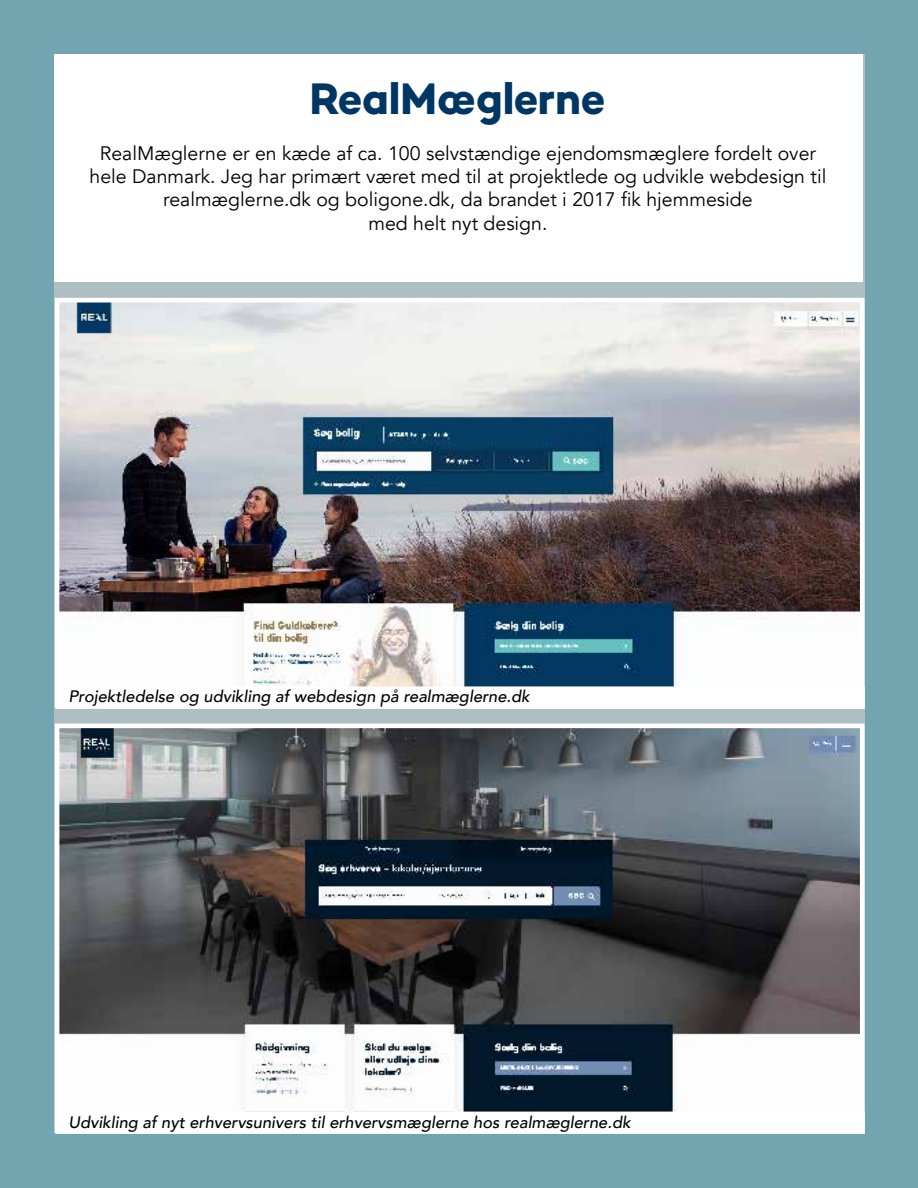
<style>
.page{position:relative;width:918px;height:1188px;background:#73a5b0}
.page>*{position:absolute;margin:0;border:0;box-sizing:border-box;transform-origin:0 0}
.t1{font:700 45px "Real";color:#003663}
.t2{font:19.5px/23.4px "Avenir";color:#000;text-align:center}
.t3{font:italic 500 16.5px "Avenir";color:#000}
</style>
<div class="page">
<div style="left:54px;top:55px;width:811px;height:1078px;background:#afbec3"></div>
<div style="left:55px;top:55px;width:808px;height:227px;background:#fff"></div>
<img style="left:61px;top:304px;width:798px;height:382px">
<div style="left:55px;top:298px;width:810px;height:410px;border:5px solid #fff"></div>
<img style="left:61px;top:730px;width:798px;height:382px">
<div style="left:55px;top:724px;width:810px;height:409px;border:5px solid #fff"></div>
<div style="left:55px;top:686px;width:810px;height:23px;background:#fff"></div>
<div style="left:55px;top:1112px;width:810px;height:22px;background:#fff"></div>
<h1 class="t1" style="left:310px;top:70px;width:297px">RealMæglerne</h1>
<p class="t2" style="left:90px;top:141px;width:738px">RealMæglerne er en kæde af ca. 100 selvstændige ejendomsmæglere fordelt over hele Danmark. Jeg har primært været med til at projektlede og udvikle webdesign til realmæglerne.dk og boligone.dk, da brandet i 2017 fik hjemmeside<br>med helt nyt design.</p>
<p class="t3" style="left:68px;top:687px;width:463px">Projektledelse og udvikling af webdesign på realmæglerne.dk</p>
<p class="t3" style="left:68px;top:1112px;width:564px">Udvikling af nyt erhvervsunivers til erhvervsmæglerne hos realmæglerne.dk</p>
</div>
